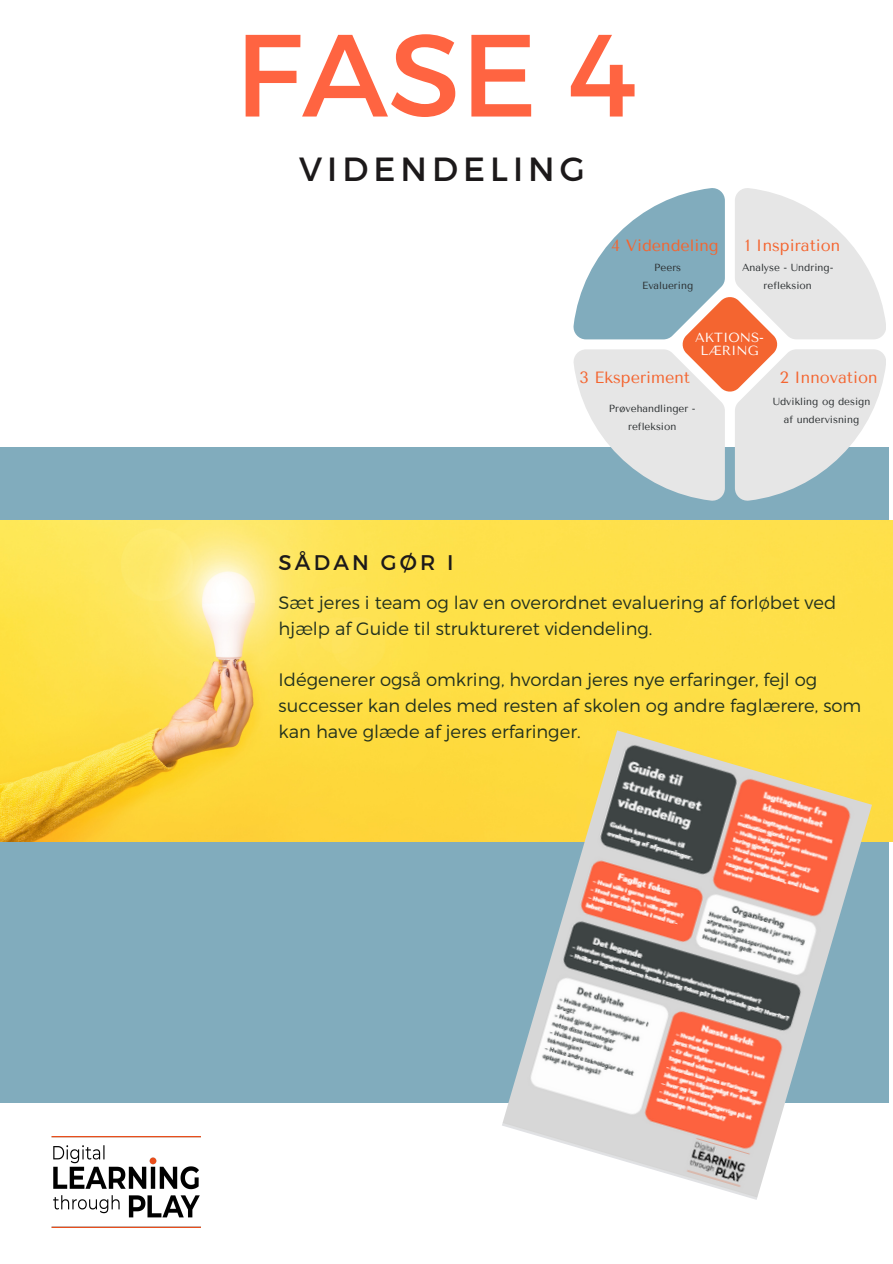
<style>
.page{position:relative;width:893px;height:1264px;background:#fff}
.page>*{position:absolute;margin:0;border:0;box-sizing:border-box;transform-origin:0 0}
.t1{font:116.7px "Montserrat";color:#ff6441}
.t2{font:33.45px "Montserrat";letter-spacing:.15em;color:#1c191a}
.t3{font:21.15px "Montserrat";letter-spacing:.15em;color:#1c191a}
.t4{font:300 18px/25.8px "Montserrat";color:#22311e}
.t5{font:16.2px "Tenor Sans";color:#f46530}
.t6{font:13.2px/12.1px "Tenor Sans";color:#fff;text-align:center}
.t7{font:10.2px/17.7px "Tenor Sans";color:#2a2e30;text-align:center}
</style>
<div class="page">
<img style="left:52px;top:1136px;width:148px;height:82px">
<div style="left:0;top:447px;width:888px;height:655px;background:#81acbd"></div>
<img style="left:0;top:521px;width:892px;height:320px">
<svg style="left:573px;top:188px;width:312px;height:312px"></svg>
<img style="left:502px;top:730px;width:369px;height:469px">
<h1 class="t1" style="left:235px;top:-1px;width:404px">FASE 4</h1>
<h2 class="t2" style="left:299px;top:147px;width:287px">VIDENDELING</h2>
<p class="t5" style="left:611px;top:236px;width:109px">4 Videndeling</p>
<p class="t7" style="left:642px;top:258px;width:52px">Peers<br>Evaluering</p>
<p class="t5" style="left:745px;top:236px;width:97px">1 Inspiration</p>
<p class="t7" style="left:742px;top:258px;width:93px">Analyse - Undring&shy;refleksion</p>
<p class="t6" style="left:695px;top:332px;width:70px">AKTIONS-<br>LÆRING</p>
<p class="t3" style="left:278px;top:548px;width:176px">SÅDAN GØR I</p>
<p class="t5" style="left:579px;top:368px;width:112px">3 Eksperiment</p>
<p class="t7" style="left:608px;top:400px;width:88px">Prøvehandlinger - refleksion</p>
<p class="t5" style="left:779px;top:368px;width:99px">2 Innovation</p>
<p class="t7" style="left:772px;top:392px;width:99px">Udvikling og design af undervisning</p>
<p class="t4" style="left:278px;top:588px;width:559px">Sæt jeres i team og lav en overordnet evaluering af forløbet ved hjælp af Guide til struktureret videndeling.</p>
<p class="t4" style="left:278px;top:666px;width:584px">Idégenerer også omkring, hvordan jeres nye erfaringer, fejl og successer kan deles med resten af skolen og andre faglærere, som kan have glæde af jeres erfaringer.</p>
</div>
